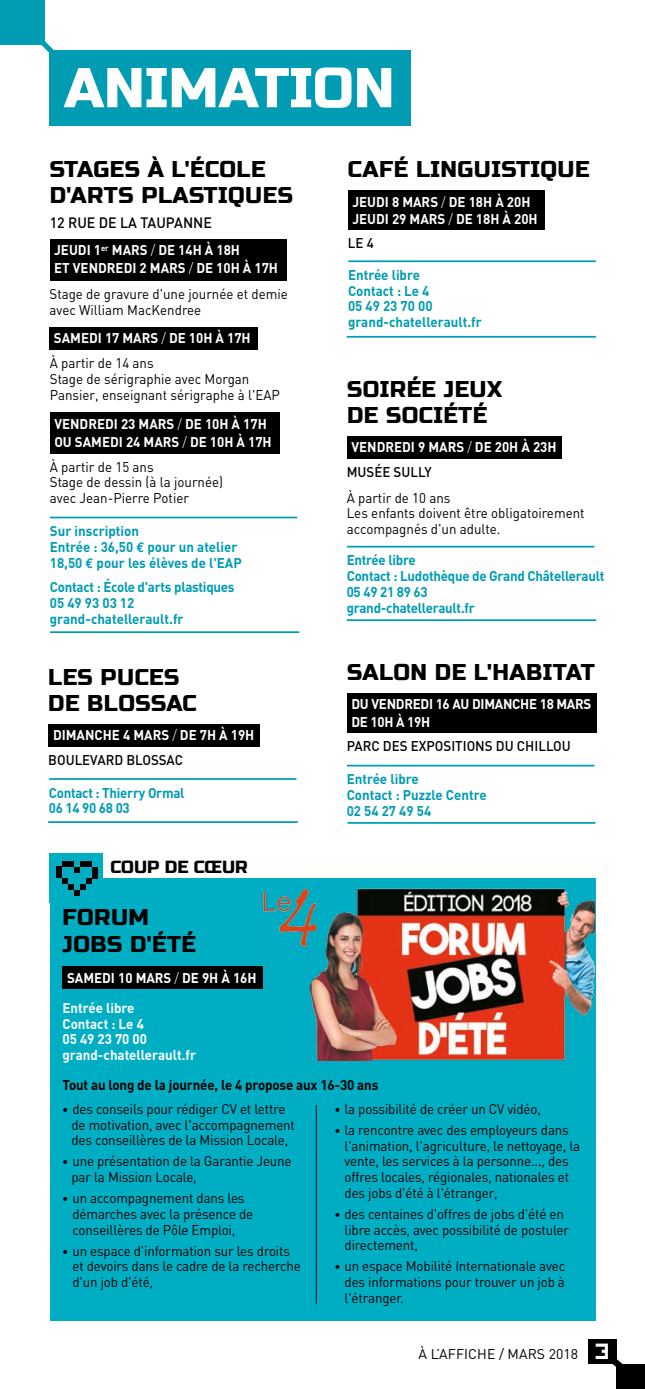
<style>
.page{position:relative;width:645px;height:1389px;background:#fff}
.page>*{position:absolute;margin:0;border:0;box-sizing:border-box;transform-origin:0 0}
.t1{font:56px "Russo One";color:#fff}
.t2{font:22.75px/26.2px "Russo One";letter-spacing:.02em;color:#000}
.t3{font:17.5px "Russo One";color:#000}
.t4{font:500 14.88px "DIN";color:#000;scale:.95 1}
.t5{font:14px/15.8px "DIN";letter-spacing:-.01em;color:#000;scale:.95 1}
.t6{font:700 14px/15.8px "DIN";letter-spacing:-.01em;color:#009cb4;scale:.95 1}
.t7{font:700 14px/17.5px "DIN";color:#fff;scale:.95 1}
.t8{font:500 14px "DIN";color:#000;scale:.95 1}
.t9{font:700 14px "DIN";letter-spacing:-.01em;color:#000;scale:.95 1}
.t10{font:700 14px/17.5px "DIN";letter-spacing:-.02em;color:#fff;scale:.95 1}
.t11{font:14px "DIN";letter-spacing:-.01em;color:#000}
.s1{font-weight:300}
.s2{font-family:"Euro Mono"}
.s3{font-size:12.25px}
.s4{font-family:"Symtext";font-size:21px;color:#fff}
</style>
<div class="page">
<div style="left:589px;top:1339px;width:28px;height:25px;background:#000"></div>
<div style="left:617px;top:1364px;width:28px;height:25px;background:#000"></div>
<svg style="left:612px;top:1359px;width:11px;height:20px"></svg>
<div style="left:0;top:0;width:45px;height:45px;background:#009cb4"></div>
<div style="left:50px;top:50px;width:361px;height:75px;background:#009cb4"></div>
<svg style="left:41px;top:41px;width:13px;height:20px"></svg>
<div style="left:50px;top:239px;width:237px;height:42px;background:#000"></div>
<div style="left:49px;top:327px;width:209px;height:23px;background:#000"></div>
<div style="left:50px;top:412px;width:230px;height:42px;background:#000"></div>
<hr style="left:49px;top:778px;width:247px;height:2px;background:#009cb4">
<hr style="left:348px;top:260px;width:248px;height:2px;background:#009cb4">
<hr style="left:48px;top:821px;width:250px;height:2px;background:#009cb4">
<hr style="left:347px;top:336px;width:249px;height:2px;background:#009cb4">
<div style="left:49px;top:724px;width:211px;height:23px;background:#000"></div>
<hr style="left:347px;top:546px;width:247px;height:2px;background:#009cb4">
<hr style="left:50px;top:517px;width:247px;height:1px;background:#009cb4">
<hr style="left:347px;top:619px;width:249px;height:2px;background:#009cb4">
<hr style="left:50px;top:631px;width:249px;height:2px;background:#009cb4">
<div style="left:347px;top:436px;width:215px;height:23px;background:#000"></div>
<hr style="left:347px;top:765px;width:247px;height:1px;background:#009cb4">
<hr style="left:347px;top:822px;width:248px;height:2px;background:#009cb4">
<div style="left:347px;top:693px;width:250px;height:40px;background:#000"></div>
<div style="left:50px;top:878px;width:545px;height:443px;background:#00aec4"></div>
<div style="left:348px;top:190px;width:197px;height:40px;background:#000"></div>
<div style="left:63px;top:966px;width:200px;height:22px;background:#000"></div>
<img style="left:309px;top:888px;width:285px;height:172px">
<div style="left:50px;top:853px;width:53px;height:49px;background:#00aec4"></div>
<div style="left:80px;top:861px;width:12px;height:6px;background:#000"></div>
<div style="left:62px;top:861px;width:12px;height:5px;background:#000"></div>
<div style="left:56px;top:866px;width:6px;height:12px;background:#000"></div>
<div style="left:92px;top:867px;width:6px;height:11px;background:#000"></div>
<svg style="left:62px;top:867px;width:30px;height:29px"></svg>
<img style="left:262px;top:888px;width:63px;height:65px">
<hr style="left:316px;top:1105px;width:1px;height:199px;background:#000">
<h1 class="t1" style="left:64px;top:55px;width:332px">ANIMATION</h1>
<h2 class="t2" style="left:50px;top:156px;width:245px">STAGES À L'ÉCOLE<br>D'ARTS PLASTIQUES</h2>
<p class="t4" style="left:50px;top:213px;width:172px">12 RUE DE LA TAUPANNE</p>
<p class="t7" style="left:54px;top:241px;width:237px">JEUDI 1<sup>er</sup> MARS <span class="s1">/</span> DE 14H À 18H<br>ET VENDREDI 2 MARS <span class="s1">/</span> DE 10H À 17H</p>
<p class="t5" style="left:50px;top:286px;width:252px">Stage de gravure d'une journée et demie avec William MacKendree</p>
<p class="t7" style="left:54px;top:329px;width:209px">SAMEDI 17 MARS <span class="s1">/</span> DE 10H À 17H</p>
<p class="t5" style="left:50px;top:355px;width:244px">À partir de 14 ans<br>Stage de sérigraphie avec Morgan<br>Pansier, enseignant sérigraphe à l'EAP</p>
<p class="t7" style="left:54px;top:415px;width:230px">VENDREDI 23 MARS <span class="s1">/</span> DE 10H À 17H<br>OU SAMEDI 24 MARS <span class="s1">/</span> DE 10H À 17H</p>
<p class="t5" style="left:50px;top:458px;width:184px">À partir de 15 ans<br>Stage de dessin (à la journée) avec Jean-Pierre Potier</p>
<p class="t6" style="left:50px;top:523px;width:204px">Sur inscription<br>Entrée : 36,50 <span class="s2">€</span> pour un atelier<br>18,50 <span class="s2">€</span> pour les élèves de l'EAP</p>
<p class="t6" style="left:50px;top:579px;width:196px">Contact : École d'arts plastiques<br>05 49 93 03 12 grand-chatellerault.fr</p>
<h2 class="t2" style="left:48px;top:665px;width:150px">LES PUCES<br>DE BLOSSAC</h2>
<p class="t7" style="left:53px;top:726px;width:213px">DIMANCHE 4 MARS <span class="s1">/</span> DE 7H À 19H</p>
<p class="t8" style="left:48px;top:751px;width:143px">BOULEVARD BLOSSAC</p>
<p class="t6" style="left:49px;top:784px;width:145px">Contact : Thierry Ormal<br>06 14 90 68 03</p>
<p class="t3" style="left:110px;top:856px;width:139px">COUP DE CŒUR</p>
<h2 class="t2" style="left:62px;top:905px;width:135px">FORUM<br>JOBS D'ÉTÉ</h2>
<p class="t7" style="left:67px;top:969px;width:201px">SAMEDI 10 MARS <span class="s1">/</span> DE 9H À 16H</p>
<p class="t7" style="left:62px;top:999px;width:142px;line-height:15.8px">Entrée libre<br>Contact : Le 4<br>05 49 23 70 00 grand-chatellerault.fr</p>
<h2 class="t2" style="left:348px;top:156px;width:243px">CAFÉ LINGUISTIQUE</h2>
<p class="t7" style="left:352px;top:192px;width:197px">JEUDI 8 MARS <span class="s1">/</span> DE 18H À 20H<br>JEUDI 29 MARS <span class="s1">/</span> DE 18H À 20H</p>
<p class="t8" style="left:348px;top:234px;width:29px">LE 4</p>
<p class="t6" style="left:348px;top:266px;width:142px">Entrée libre<br>Contact : Le 4<br>05 49 23 70 00 grand-chatellerault.fr</p>
<h2 class="t2" style="left:347px;top:377px;width:157px">SOIRÉE JEUX<br>DE SOCIÉTÉ</h2>
<p class="t7" style="left:351px;top:438px;width:217px">VENDREDI 9 MARS <span class="s1">/</span> DE 20H À 23H</p>
<p class="t8" style="left:347px;top:463px;width:91px">MUSÉE SULLY</p>
<p class="t5" style="left:347px;top:489px;width:252px">À partir de 10 ans<br>Les enfants doivent être obligatoirement accompagnés d'un adulte.</p>
<p class="t6" style="left:347px;top:552px;width:273px">Entrée libre<br>Contact : Ludothèque de Grand Châtellerault<br>05 49 21 89 63<br>grand-chatellerault.fr</p>
<h2 class="t2" style="left:347px;top:660px;width:249px">SALON DE L'HABITAT</h2>
<p class="t10" style="left:351px;top:695px;width:254px">DU VENDREDI 16 AU DIMANCHE 18 MARS<br>DE 10H À 19H</p>
<p class="t8" style="left:347px;top:737px;width:237px">PARC DES EXPOSITIONS DU CHILLOU</p>
<p class="t6" style="left:347px;top:771px;width:149px">Entrée libre<br>Contact : Puzzle Centre<br>02 54 27 49 54</p>
<p class="t9" style="left:62px;top:1076px;width:334px">Tout au long de la journée, le 4 propose aux 16-30 ans</p>
<p class="t5" style="left:72px;top:1101px;width:237px;text-indent:-9px"><span class="s3">•</span> des conseils pour rédiger CV et lettre de motivation, avec l'accompagnement des conseillères de la Mission Locale,</p>
<p class="t5" style="left:72px;top:1153px;width:233px;text-indent:-9px"><span class="s3">•</span> une présentation de la Garantie Jeune par la Mission Locale,</p>
<p class="t5" style="left:72px;top:1190px;width:192px;text-indent:-10px"><span class="s3">•</span> un accompagnement dans les démarches avec la présence de conseillères de Pôle Emploi,</p>
<p class="t5" style="left:72px;top:1242px;width:242px;text-indent:-10px"><span class="s3">•</span> un espace d'information sur les droits et devoirs dans le cadre de la recherche d'un job d'été,</p>
<p class="t5" style="left:334px;top:1101px;width:219px"><span class="s3">•</span> la possibilité de créer un CV vidéo,</p>
<p class="t5" style="left:345px;top:1122px;width:250px;text-indent:-10px"><span class="s3">•</span> la rencontre avec des employeurs dans l'animation, l'agriculture, le nettoyage, la vente, les services à la personne..., des offres locales, régionales, nationales et des jobs d'été à l'étranger,</p>
<p class="t5" style="left:345px;top:1206px;width:238px;text-indent:-10px"><span class="s3">•</span> des centaines d'offres de jobs d'été en libre accès, avec possibilité de postuler directement,</p>
<p class="t5" style="left:345px;top:1258px;width:234px;text-align:justify;text-indent:-10px"><span class="s3">•</span> un espace Mobilité Internationale avec des informations pour trouver un job à l'étranger.</p>
<p class="t11" style="left:418px;top:1345px;width:194px">À L’AFFICHE / MARS 2018 <span class="s4">3</span></p>
</div>
